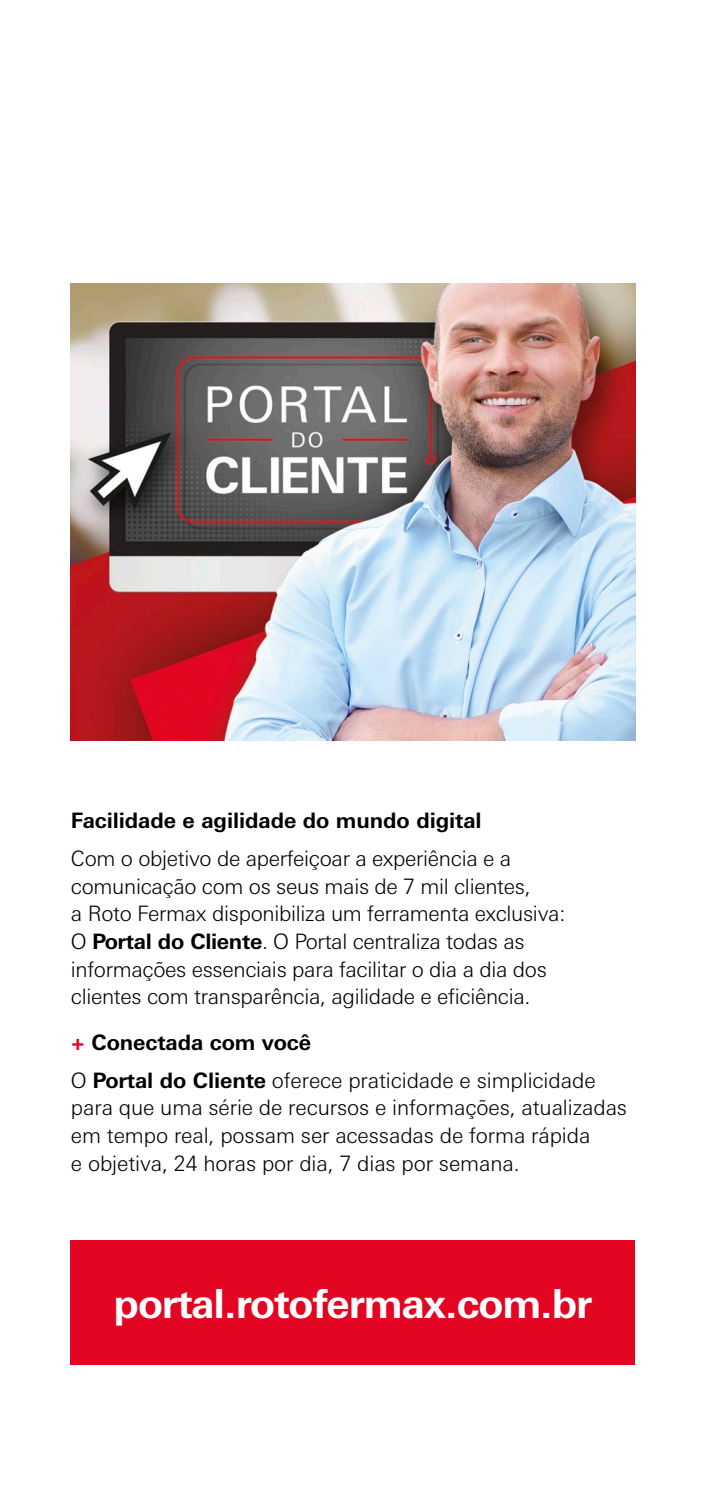
<style>
.page{position:relative;width:706px;height:1489px;background:#fff}
.page>*{position:absolute;margin:0;border:0;box-sizing:border-box;transform-origin:0 0}
.t1{font:700 40px "Univers Next W1 G";letter-spacing:-.025em;color:#fff}
.t2{font:300 21.25px/27.5px "Univers Next W1 G";letter-spacing:-.015em;color:#000}
.t3{font:700 21.25px "Univers Next W1 G";letter-spacing:-.005em;color:#000}
.s1{font-weight:700}
.s2{font-weight:700;color:#e30521}
</style>
<div class="page">
<img style="left:71px;top:283px;width:563px;height:458px">
<div style="left:71px;top:1240px;width:563px;height:124px;background:#e30521"></div>
<p class="t3" style="left:71px;top:807px;width:412px">Facilidade e agilidade do mundo digital</p>
<p class="t2" style="left:71px;top:844px;width:495px">Com o objetivo de aperfeiçoar a experiência e a comunicação com os seus mais de 7 mil clientes,<br>a Roto Fermax disponibiliza um ferramenta exclusiva:<br>O <span class="s1">Portal do Cliente</span>. O Portal centraliza todas as informações essenciais para facilitar o dia a dia dos clientes com transparência, agilidade e eficiência.</p>
<p class="t2" style="left:71px;top:1022px;width:526px;line-height:38.2px"><span class="s2">+</span> <span class="s1">Conectada com você<br></span>O <span class="s1">Portal do Cliente</span> oferece praticidade e simplicidade</p>
<p class="t2" style="left:71px;top:1093px;width:557px">para que uma série de recursos e informações, atualizadas em tempo real, possam ser acessadas de forma rápida<br>e objetiva, 24 horas por dia, 7 dias por semana.</p>
<h1 class="t1" style="left:113px;top:1279px;width:480px">portal.rotofermax.com.br</h1>
</div>
